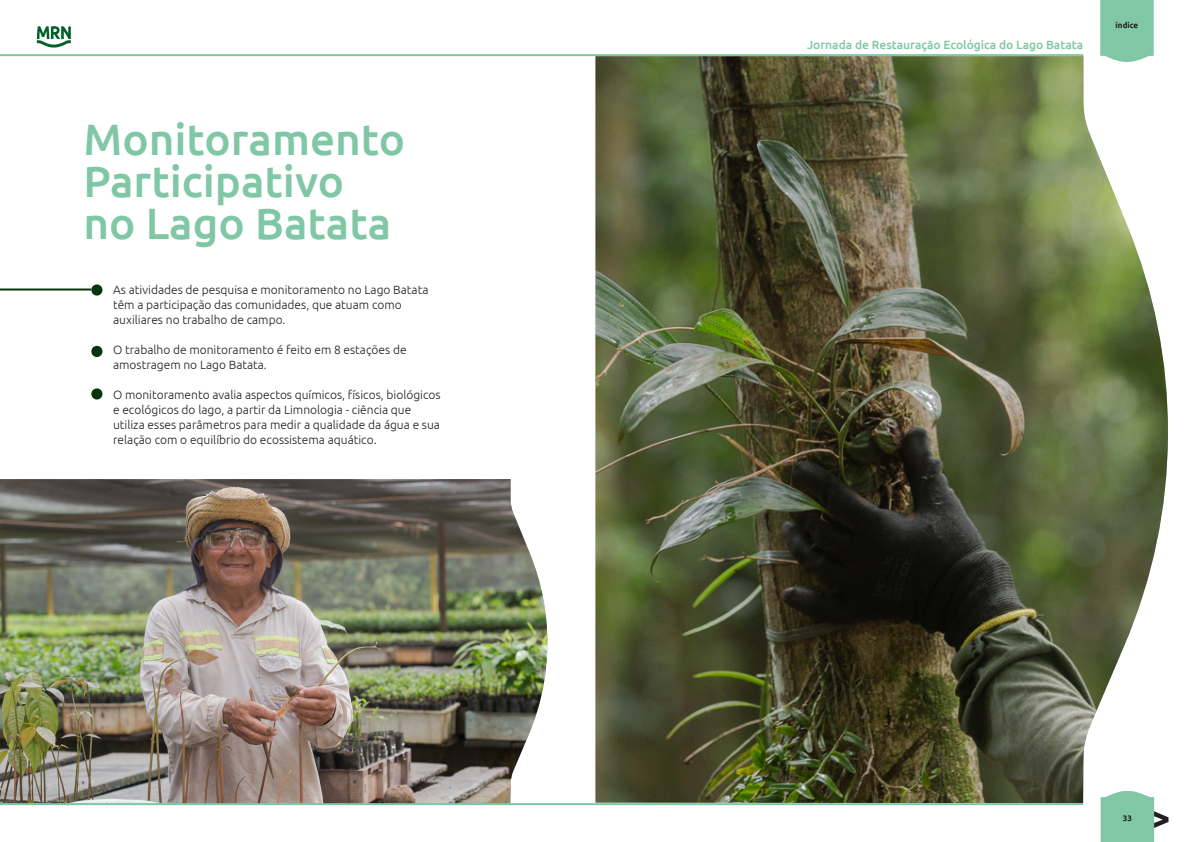
<style>
.page{position:relative;width:1191px;height:842px;background:#fff}
.page>*{position:absolute;margin:0;border:0;box-sizing:border-box;transform-origin:0 0}
.Título_2{font:500 44px/42px "Ubuntu";color:#80c7a6}
.Texto{font:300 12px/15px "Ubuntu";color:#231f20}
.t1{font:500 12px "Ubuntu";color:#80c7a6}
.t2{font:700 8px "Ubuntu";color:#231f20}
</style>
<div class="page">
<img style="left:595px;top:56px;width:573px;height:747px">
<hr style="left:0;top:288px;width:91px;height:2px;background:#08330d">
<div style="left:91px;top:284px;width:11px;height:12px;background:#08330d;border-radius:50%"></div>
<div style="left:91px;top:346px;width:11px;height:11px;background:#08330d;border-radius:50%"></div>
<div style="left:91px;top:388px;width:11px;height:11px;background:#08330d;border-radius:50%"></div>
<img style="left:0;top:479px;width:547px;height:324px">
<div style="left:1100px;top:0;width:53px;height:62px;background:#80c7a6"></div>
<svg style="left:1100px;top:791px;width:68px;height:51px"></svg>
<hr style="left:0;top:54px;width:1083px;height:2px;background:#80c7a6">
<hr style="left:0;top:803px;width:1083px;height:2px;background:#80c7a6">
<svg style="left:37px;top:26px;width:34px;height:22px"></svg>
<p class="Título_2" style="left:83px;top:117px;width:323px">Monitoramento<br>Participativo no Lago Batata</p>
<p class="Texto" style="left:113px;top:281px;width:317px">As atividades de pesquisa e monitoramento no Lago Batata têm a participação das comunidades, que atuam como auxiliares no trabalho de campo.</p>
<p class="Texto" style="left:113px;top:341px;width:295px">O trabalho de monitoramento é feito em 8 estações de amostragem no Lago Batata.</p>
<p class="Texto" style="left:113px;top:386px;width:329px">O monitoramento avalia aspectos químicos, físicos, biológicos e ecológicos do lago, a partir da Limnologia - ciência que utiliza esses parâmetros para medir a qualidade da água e sua relação com o equilíbrio do ecossistema aquático.</p>
<p class="t1" style="left:807px;top:37px;width:278px">Jornada de Restauração Ecológica do Lago Batata</p>
<p class="t2" style="left:1115px;top:21px;width:24px">índice</p>
<p class="t2" style="left:1122px;top:813px;width:11px">33</p>
</div>
